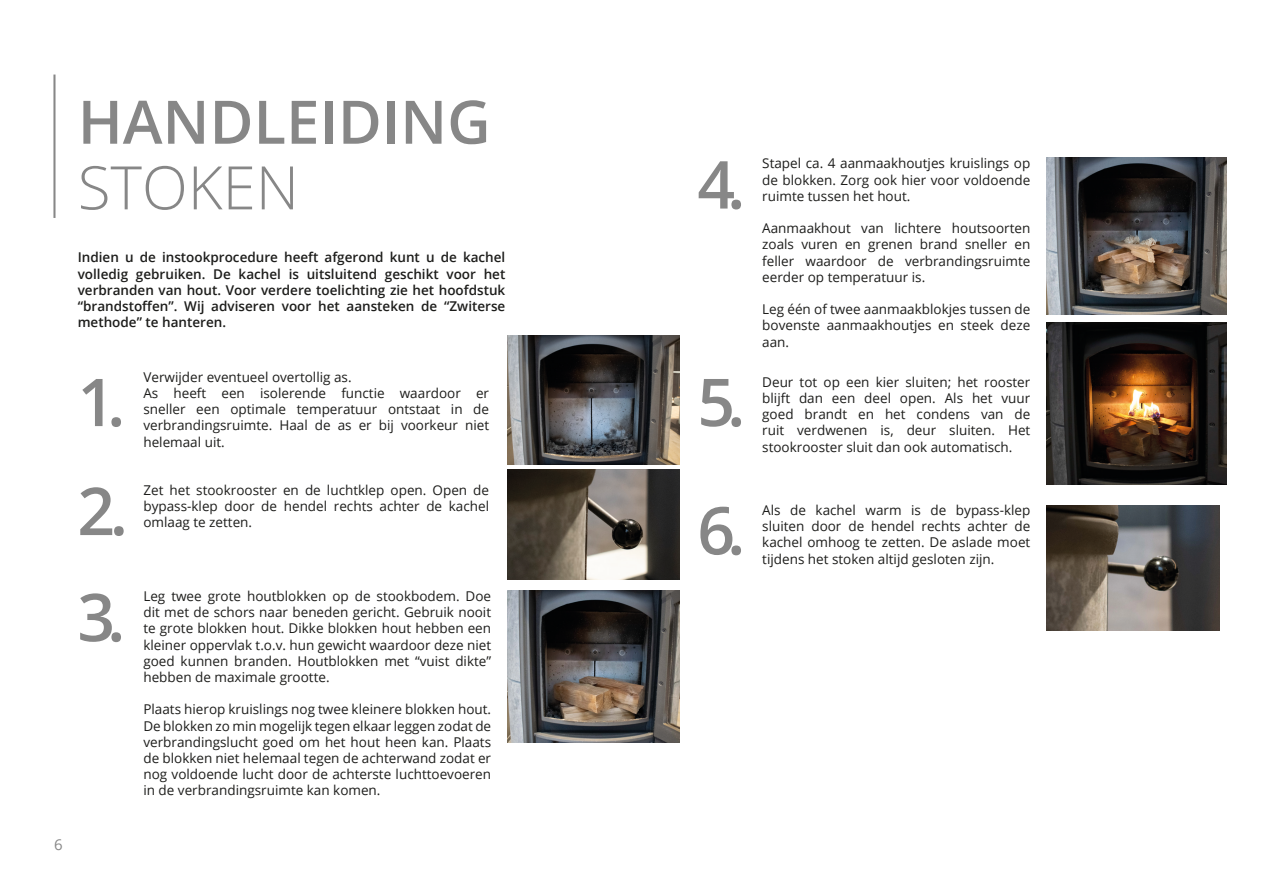
<style>
.page{position:relative;width:1263px;height:893px;background:#fff}
.page>*{position:absolute;margin:0;border:0;box-sizing:border-box;transform-origin:0 0}
.H1_-_Rechtsboven_-_light{font:600 66px "Open Sans";color:#878787}
.H1_-_Rechtsboven_-_light-2{font:600 60px "Open Sans";color:#878787}
.H1_-_Rechtsboven_-_light-3{font:300 60px "Open Sans";color:#878787}
.t1{font:15px "Open Sans";color:#878787}
.Basis_Streep_-_Altech_Grey{font:13.5px/16.2px "Open Sans";color:#1d1d1b;text-align:justify}
.Basis_Streep_-_Altech_Grey-2{font:600 13.5px/16.2px "Open Sans";color:#1d1d1b;text-align:justify}
</style>
<div class="page">
<hr style="left:53px;top:75px;width:3px;height:143px;background:#878787">
<img style="left:507px;top:336px;width:173px;height:128px">
<img style="left:507px;top:470px;width:173px;height:110px">
<img style="left:507px;top:591px;width:173px;height:151px">
<img style="left:1046px;top:157px;width:181px;height:158px">
<img style="left:1046px;top:323px;width:181px;height:162px">
<img style="left:1046px;top:506px;width:173px;height:125px">
<p class="H1_-_Rechtsboven_-_light-2" style="left:78px;top:81px;width:414px">HANDLEIDING</p>
<p class="H1_-_Rechtsboven_-_light-3" style="left:78px;top:146px;width:223px">STOKEN</p>
<p class="Basis_Streep_-_Altech_Grey-2" style="left:78px;top:249px;width:429px">Indien u de instookprocedure heeft afgerond kunt u de kachel volledig gebruiken. De kachel is uitsluitend geschikt voor het verbranden van hout. Voor verdere toelichting zie het hoofdstuk “brandstoffen”. Wij adviseren voor het aansteken de “Zwiterse methode” te hanteren.</p>
<p class="H1_-_Rechtsboven_-_light" style="left:77px;top:357px;width:49px">1.</p>
<p class="H1_-_Rechtsboven_-_light" style="left:77px;top:466px;width:52px">2.</p>
<p class="Basis_Streep_-_Altech_Grey" style="left:143px;top:368px;width:210px">Verwijder eventueel overtollig as.</p>
<p class="Basis_Streep_-_Altech_Grey" style="left:143px;top:385px;width:347px">As heeft een isolerende functie waardoor er sneller een optimale temperatuur ontstaat in de verbrandingsruimte. Haal de as er bij voorkeur niet helemaal uit.</p>
<p class="Basis_Streep_-_Altech_Grey" style="left:143px;top:482px;width:347px">Zet het stookrooster en de luchtklep open. Open de bypass-klep door de hendel rechts achter de kachel omlaag te zetten.</p>
<p class="H1_-_Rechtsboven_-_light" style="left:77px;top:572px;width:49px">3.</p>
<p class="t1" style="left:54px;top:835px;width:10px">6</p>
<p class="Basis_Streep_-_Altech_Grey" style="left:143px;top:588px;width:349px">Leg twee grote houtblokken op de stookbodem. Doe dit met de schors naar beneden gericht. Gebruik nooit te grote blokken hout. Dikke blokken hout hebben een kleiner oppervlak t.o.v. hun gewicht waardoor deze niet goed kunnen branden. Houtblokken met “vuist dikte” hebben de maximale grootte.</p>
<p class="Basis_Streep_-_Altech_Grey" style="left:143px;top:701px;width:349px">Plaats hierop kruislings nog twee kleinere blokken hout.<br>De blokken zo min mogelijk tegen elkaar leggen zodat de verbrandingslucht goed om het hout heen kan. Plaats de blokken niet helemaal tegen de achterwand zodat er nog voldoende lucht door de achterste luchttoevoeren in de verbrandingsruimte kan komen.</p>
<p class="H1_-_Rechtsboven_-_light" style="left:697px;top:139px;width:49px">4.</p>
<p class="H1_-_Rechtsboven_-_light" style="left:697px;top:357px;width:49px">5.</p>
<p class="Basis_Streep_-_Altech_Grey" style="left:762px;top:155px;width:270px">Stapel ca. 4 aanmaakhoutjes kruislings op de blokken. Zorg ook hier voor voldoende ruimte tussen het hout.</p>
<p class="Basis_Streep_-_Altech_Grey" style="left:762px;top:220px;width:270px">Aanmaakhout van lichtere houtsoorten zoals vuren en grenen brand sneller en feller waardoor de verbrandingsruimte eerder op temperatuur is.</p>
<p class="Basis_Streep_-_Altech_Grey" style="left:762px;top:301px;width:270px">Leg één of twee aanmaakblokjes tussen de bovenste aanmaakhoutjes en steek deze aan.</p>
<p class="Basis_Streep_-_Altech_Grey" style="left:762px;top:373px;width:270px">Deur tot op een kier sluiten; het rooster blijft dan een deel open. Als het vuur goed brandt en het condens van de ruit verdwenen is, deur sluiten. Het stookrooster sluit dan ook automatisch.</p>
<p class="H1_-_Rechtsboven_-_light" style="left:697px;top:485px;width:49px">6.</p>
<p class="Basis_Streep_-_Altech_Grey" style="left:762px;top:502px;width:270px">Als de kachel warm is de bypass-klep sluiten door de hendel rechts achter de kachel omhoog te zetten. De aslade moet</p>
<p class="Basis_Streep_-_Altech_Grey" style="left:762px;top:550px;width:234px">tijdens het stoken altijd gesloten zijn.</p>
</div>
